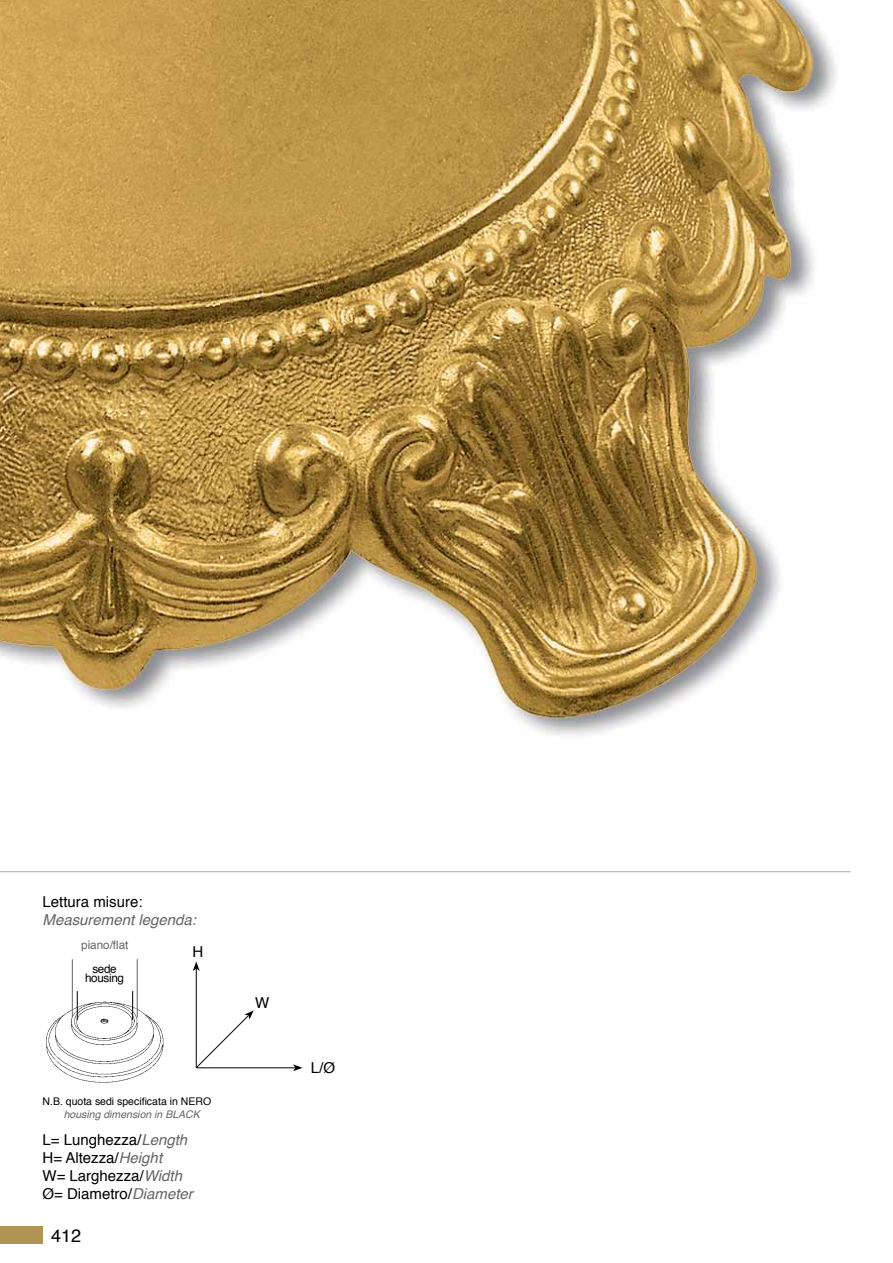
<style>
.page{position:relative;width:893px;height:1263px;background:#fff}
.page>*{position:absolute;margin:0;border:0;box-sizing:border-box;transform-origin:0 0}
.t1{font:18px "Helvetica";color:#000}
.t2{font:15px/18px "Helvetica";color:#000}
.t3{font:italic 15px "Helvetica";color:#636466}
.t4{font:11.7px/10.1px "Helvetica";letter-spacing:-.025em;color:#000;text-align:center}
.t5{font:11.7px "Helvetica";color:#636466}
.t6{font:10.5px "Helvetica";color:#000}
.t7{font:italic 10.5px "Helvetica";color:#636466}
.s1{font-style:italic;color:#636466}
</style>
<div class="page">
<img style="left:0;top:0;width:836px;height:736px">
<div style="left:0;top:1227px;width:43px;height:17px;background:#b09455"></div>
<hr style="left:0;top:871px;width:850px;height:1px;background:#a7a9ac">
<img style="left:46px;top:1002px;width:117px;height:81px">
<hr style="left:72px;top:959px;width:1px;height:58px;background:#636466">
<svg style="left:77px;top:991px;width:1px;height:29px"></svg>
<svg style="left:132px;top:991px;width:1px;height:29px"></svg>
<hr style="left:137px;top:959px;width:1px;height:58px;background:#636466">
<hr style="left:196px;top:1067px;width:99px;height:1px;background:#000">
<svg style="left:293px;top:1064px;width:10px;height:7px"></svg>
<svg style="left:195px;top:1010px;width:59px;height:58px"></svg>
<hr style="left:196px;top:968px;width:1px;height:100px;background:#000">
<svg style="left:193px;top:961px;width:7px;height:10px"></svg>
<p class="t2" style="left:43px;top:893px;width:102px">Lettura misure:</p>
<p class="t3" style="left:43px;top:907px;width:155px">Measurement legenda:</p>
<p class="t5" style="left:81px;top:936px;width:49px">piano/flat</p>
<p class="t4" style="left:85px;top:964px;width:41px">sede housing</p>
<p class="t2" style="left:192px;top:943px;width:12px">H</p>
<p class="t6" style="left:43px;top:1093px;width:170px">N.B. quota sedi specificata in NERO</p>
<p class="t7" style="left:64px;top:1106px;width:137px">housing dimension in BLACK</p>
<p class="t2" style="left:43px;top:1131px;width:152px">L= Lunghezza/<span class="s1">Length<br></span>H= Altezza/<span class="s1">Height<br></span>W= Larghezza/<span class="s1">Width<br></span>Ø= Diametro/<span class="s1">Diameter</span></p>
<p class="t1" style="left:51px;top:1222px;width:32px">412</p>
<p class="t2" style="left:255px;top:994px;width:16px">W</p>
<p class="t2" style="left:311px;top:1059px;width:26px">L/Ø</p>
</div>
